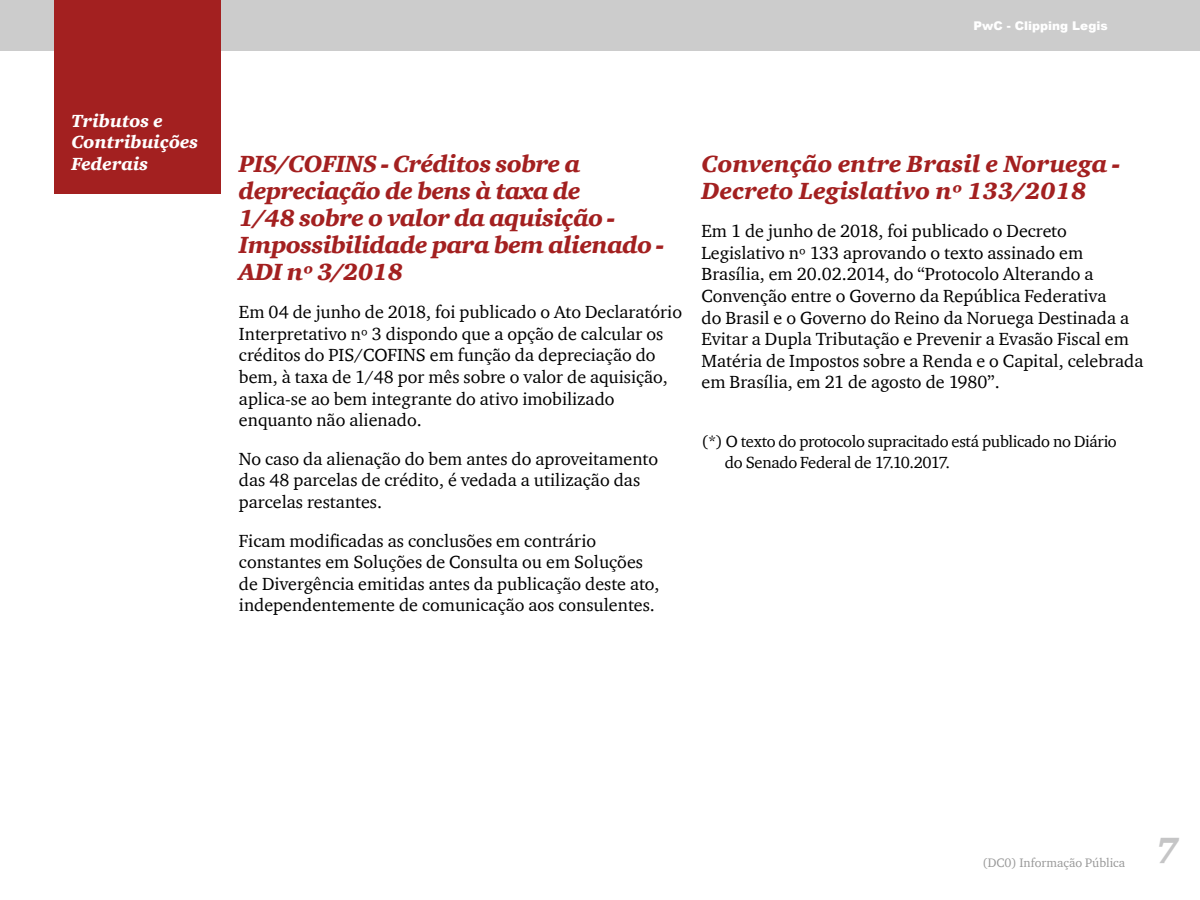
<style>
.page{position:relative;width:1200px;height:900px;background:#fff}
.page>*{position:absolute;margin:0;border:0;box-sizing:border-box;transform-origin:0 0}
.t1{font:italic 900 36px "ITC Charter Com";color:#c5c5c6}
.t2{font:italic 900 24px/27px "ITC Charter Com";letter-spacing:-.02em;color:#a32020}
.t3{font:italic 900 24px/27px "ITC Charter Com";color:#a32020}
.t4{font:18px/21.6px "ITC Charter Com";color:#000}
.t5{font:italic 900 18px/21.6px "ITC Charter Com";color:#fff}
.t6{font:16.5px/21.6px "ITC Charter Com";letter-spacing:-.02em;color:#000}
.t7{font:12.6px "ITC Charter Com";color:#999}
.t8{font:900 12px "Arial";color:#fff}
</style>
<div class="page">
<div style="left:0;top:0;width:1200px;height:51px;background:#ccc"></div>
<div style="left:54px;top:0;width:166px;height:194px;background:#a32020"></div>
<p class="t5" style="left:71px;top:110px;width:128px">Tributos e<br>Contribuições<br>Federais</p>
<p class="t8" style="left:973px;top:17px;width:136px">PwC - Clipping Legis</p>
<h2 class="t2" style="left:239px;top:150px;width:426px">PIS/COFINS - Créditos sobre a depreciação de bens à taxa de<br>1/48 sobre o valor da aquisição -<br>Impossibilidade para bem alienado -<br>ADI nº 3/2018</h2>
<p class="t4" style="left:239px;top:301px;width:445px">Em 04 de junho de 2018, foi publicado o Ato Declaratório Interpretativo nº 3 dispondo que a opção de calcular os créditos do PIS/COFINS em função da depreciação do bem, à taxa de 1/48 por mês sobre o valor de aquisição, aplica-se ao bem integrante do ativo imobilizado enquanto não alienado.</p>
<p class="t4" style="left:239px;top:448px;width:421px">No caso da alienação do bem antes do aproveitamento das 48 parcelas de crédito, é vedada a utilização das parcelas restantes.</p>
<p class="t4" style="left:239px;top:529px;width:422px">Ficam modificadas as conclusões em contrário constantes em Soluções de Consulta ou em Soluções de Divergência emitidas antes da publicação deste ato, independentemente de comunicação aos consulentes.</p>
<h2 class="t3" style="left:702px;top:150px;width:420px">Convenção entre Brasil e Noruega -<br>Decreto Legislativo nº 133/2018</h2>
<p class="t4" style="left:701px;top:220px;width:443px">Em 1 de junho de 2018, foi publicado o Decreto Legislativo nº 133 aprovando o texto assinado em Brasília, em 20.02.2014, do “Protocolo Alterando a Convenção entre o Governo da República Federativa<br>do Brasil e o Governo do Reino da Noruega Destinada a Evitar a Dupla Tributação e Prevenir a Evasão Fiscal em Matéria de Impostos sobre a Renda e o Capital, celebrada em Brasília, em 21 de agosto de 1980”.</p>
<p class="t6" style="left:725px;top:430px;width:394px;text-indent:-23px">(*) O texto do protocolo supracitado está publicado no Diário do Senado Federal de 17.10.2017.</p>
<p class="t7" style="left:982px;top:855px;width:144px">(DC0) Informação Pública</p>
<h1 class="t1" style="left:1156px;top:828px;width:25px">7</h1>
</div>
